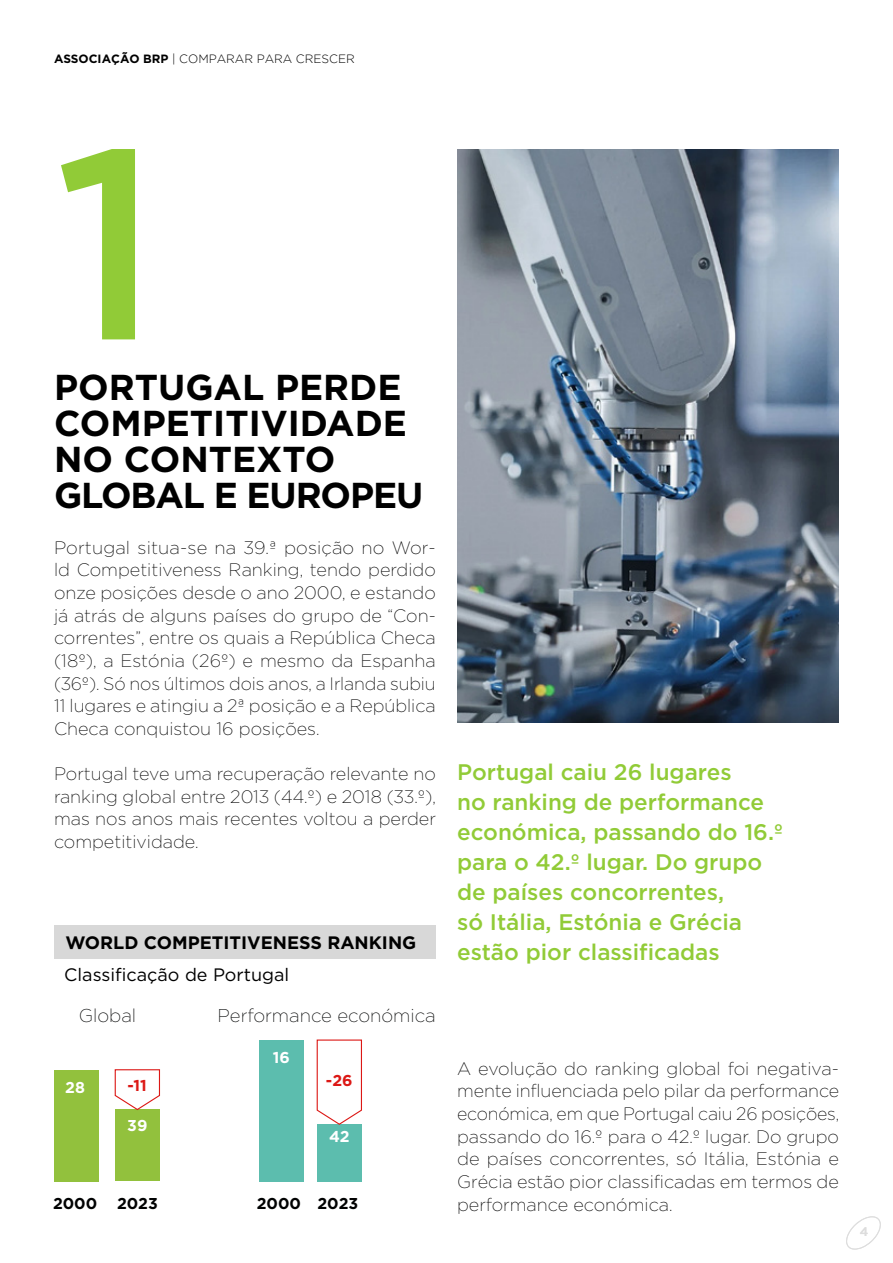
<style>
.page{position:relative;width:893px;height:1263px;background:#fff}
.page>*{position:absolute;margin:0;border:0;box-sizing:border-box;transform-origin:0 0}
.t1{font:500 270px "Gotham";color:#91cb37}
.t2{font:700 36px/36px "Gotham";color:#000}
.t3{font:500 22.5px/30px "Gotham";color:#91cb37}
.t4{font:200 18.6px "Gotham";color:#010202}
.t5{font:200 18px/22.6px "Gotham";color:#000;text-align:justify}
.t6{font:700 18px "Gotham";color:#000}
.t7{font:18px "Gotham";color:#000}
.t8{font:700 15.75px "Gotham";color:#010202}
.t9{font:700 15.75px "Gotham";color:#fff}
.t10{font:700 15.75px "Gotham";color:#dc1815}
.t11{font:500 12.45px "Gotham";color:#ddd}
.t12{font:300 12px "Gotham HTF";color:#000}
.s1{font-family:"Gotham";font-weight:700}
</style>
<div class="page">
<svg style="left:846px;top:1216px;width:35px;height:34px"></svg>
<img style="left:457px;top:150px;width:382px;height:573px">
<div style="left:54px;top:925px;width:382px;height:33px;background:#d8d8d8"></div>
<div style="left:54px;top:1070px;width:44px;height:111px;background:#92c13d"></div>
<div style="left:115px;top:1109px;width:44px;height:72px;background:#92c13d"></div>
<div style="left:259px;top:1040px;width:45px;height:141px;background:#5cbdae"></div>
<div style="left:317px;top:1124px;width:44px;height:57px;background:#5cbdae"></div>
<svg style="left:114px;top:1069px;width:47px;height:42px"></svg>
<svg style="left:316px;top:1039px;width:46px;height:86px"></svg>
<p class="t12" style="left:54px;top:52px;width:302px"><span class="s1">ASSOCIAÇÃO BRP</span> | COMPARAR PARA CRESCER</p>
<h1 class="t1" style="left:54px;top:90px;width:108px">1</h1>
<h2 class="t2" style="left:54px;top:369px;width:371px">PORTUGAL PERDE<br>COMPETITIVIDADE<br>NO CONTEXTO<br>GLOBAL E EUROPEU</h2>
<p class="t5" style="left:54px;top:536px;width:383px">Portugal situa-se na 39.ª posição no Wor&shy;ld Competitiveness Ranking, tendo perdido onze posições desde o ano 2000, e estando já atrás de alguns países do grupo de “Con&shy;correntes”, entre os quais a República Checa (18º), a Estónia (26º) e mesmo da Espanha (36º). Só nos últimos dois anos, a Irlanda subiu 11 lugares e atingiu a 2ª posição e a República Checa conquistou 16 posições.</p>
<p class="t5" style="left:54px;top:762px;width:383px">Portugal teve uma recuperação relevante no ranking global entre 2013 (44.º) e 2018 (33.º), mas nos anos mais recentes voltou a perder competitividade.</p>
<p class="t6" style="left:65px;top:932px;width:352px">WORLD COMPETITIVENESS RANKING</p>
<p class="t7" style="left:64px;top:963px;width:227px">Classificação de Portugal</p>
<p class="t4" style="left:79px;top:1006px;width:59px">Global</p>
<p class="t4" style="left:218px;top:1006px;width:220px">Performance económica</p>
<p class="t9" style="left:65px;top:1078px;width:21px">28</p>
<p class="t10" style="left:128px;top:1077px;width:21px">-11</p>
<p class="t9" style="left:127px;top:1116px;width:22px">39</p>
<p class="t9" style="left:273px;top:1048px;width:19px">16</p>
<p class="t10" style="left:326px;top:1071px;width:28px">-26</p>
<p class="t9" style="left:329px;top:1127px;width:22px">42</p>
<p class="t8" style="left:53px;top:1194px;width:46px">2000</p>
<p class="t8" style="left:117px;top:1194px;width:42px">2023</p>
<p class="t8" style="left:257px;top:1194px;width:103px">2000 2023</p>
<p class="t3" style="left:457px;top:757px;width:327px">Portugal caiu 26 lugares<br>no ranking de performance económica, passando do 16.º para o 42.º lugar. Do grupo de países concorrentes,<br>só Itália, Estónia e Grécia estão pior classificadas</p>
<p class="t5" style="left:457px;top:1057px;width:384px">A evolução do ranking global foi negativa&shy;mente influenciada pelo pilar da performance económica, em que Portugal caiu 26 posições, passando do 16.º para o 42.º lugar. Do grupo de países concorrentes, só Itália, Estónia e Grécia estão pior classificadas em termos de performance económica.</p>
<p class="t11" style="left:860px;top:1225px;width:10px">4</p>
</div>
